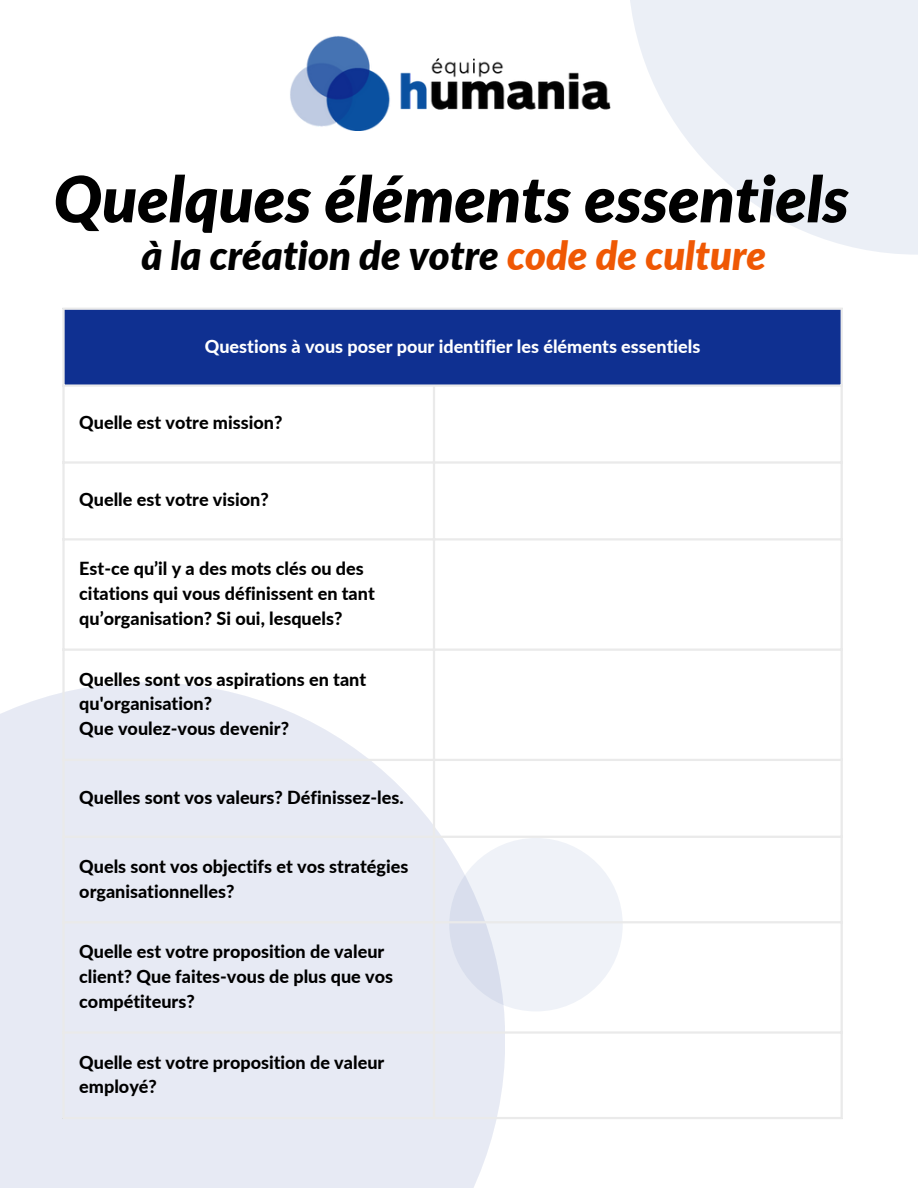
<style>
.page{position:relative;width:918px;height:1188px;background:#fff}
.page>*{position:absolute;margin:0;border:0;box-sizing:border-box;transform-origin:0 0}
.t1{font:italic 900 63.75px "Lato";color:#000}
.t2{font:italic 900 39.75px "Lato";color:#000}
.t3{font:800 18px/24.8px "Lato";color:#000}
.t4{font:800 18px "Lato";color:#fff}
.s1{color:#ef5804}
</style>
<div class="page">
<svg style="left:630px;top:0;width:288px;height:255px;fill:#ebeff6"></svg>
<div style="left:449px;top:838px;width:174px;height:173px;background:#eff2f8;border-radius:50%"></div>
<img style="left:290px;top:36px;width:321px;height:94px">
<svg style="left:0;top:682px;width:505px;height:506px;background:#e9ecf5"></svg>
<div style="left:63px;top:308px;width:779px;height:78px;background:#0f3091"></div>
<hr style="left:62px;top:310px;width:3px;height:807px;background:#eaeaea">
<hr style="left:433px;top:387px;width:2px;height:730px;background:#eaeaea">
<hr style="left:841px;top:310px;width:2px;height:807px;background:#eaeaea">
<hr style="left:62px;top:308px;width:781px;height:2px;background:#eaeaea">
<hr style="left:62px;top:384px;width:781px;height:3px;background:#eaeaea">
<hr style="left:62px;top:461px;width:781px;height:3px;background:#eaeaea">
<hr style="left:62px;top:538px;width:781px;height:3px;background:#eaeaea">
<hr style="left:62px;top:649px;width:781px;height:2px;background:#eaeaea">
<hr style="left:62px;top:759px;width:781px;height:2px;background:#eaeaea">
<hr style="left:62px;top:836px;width:781px;height:2px;background:#eaeaea">
<hr style="left:62px;top:921px;width:781px;height:2px;background:#eaeaea">
<hr style="left:62px;top:1031px;width:781px;height:3px;background:#eaeaea">
<hr style="left:62px;top:1117px;width:781px;height:2px;background:#eaeaea">
<p class="t1" style="left:54px;top:159px;width:797px">Quelques éléments essentiels</p>
<p class="t2" style="left:141px;top:230px;width:626px">à la création de votre <span class="s1">code de culture</span></p>
<p class="t4" style="left:205px;top:335px;width:497px">Questions à vous poser pour identifier les éléments essentiels</p>
<p class="t3" style="left:79px;top:410px;width:205px">Quelle est votre mission?</p>
<p class="t3" style="left:79px;top:487px;width:191px">Quelle est votre vision?</p>
<p class="t3" style="left:79px;top:556px;width:297px">Est-ce qu’il y a des mots clés ou des citations qui vous définissent en tant qu’organisation? Si oui, lesquels?</p>
<p class="t3" style="left:79px;top:666px;width:288px">Quelles sont vos aspirations en tant qu'organisation?</p>
<p class="t3" style="left:79px;top:716px;width:211px">Que voulez-vous devenir?</p>
<p class="t3" style="left:79px;top:784px;width:326px">Quelles sont vos valeurs? Définissez-les.</p>
<p class="t3" style="left:79px;top:853px;width:331px">Quels sont vos objectifs et vos stratégies organisationnelles?</p>
<p class="t3" style="left:79px;top:939px;width:315px">Quelle est votre proposition de valeur client? Que faites-vous de plus que vos compétiteurs?</p>
<p class="t3" style="left:79px;top:1049px;width:307px">Quelle est votre proposition de valeur employé?</p>
</div>
